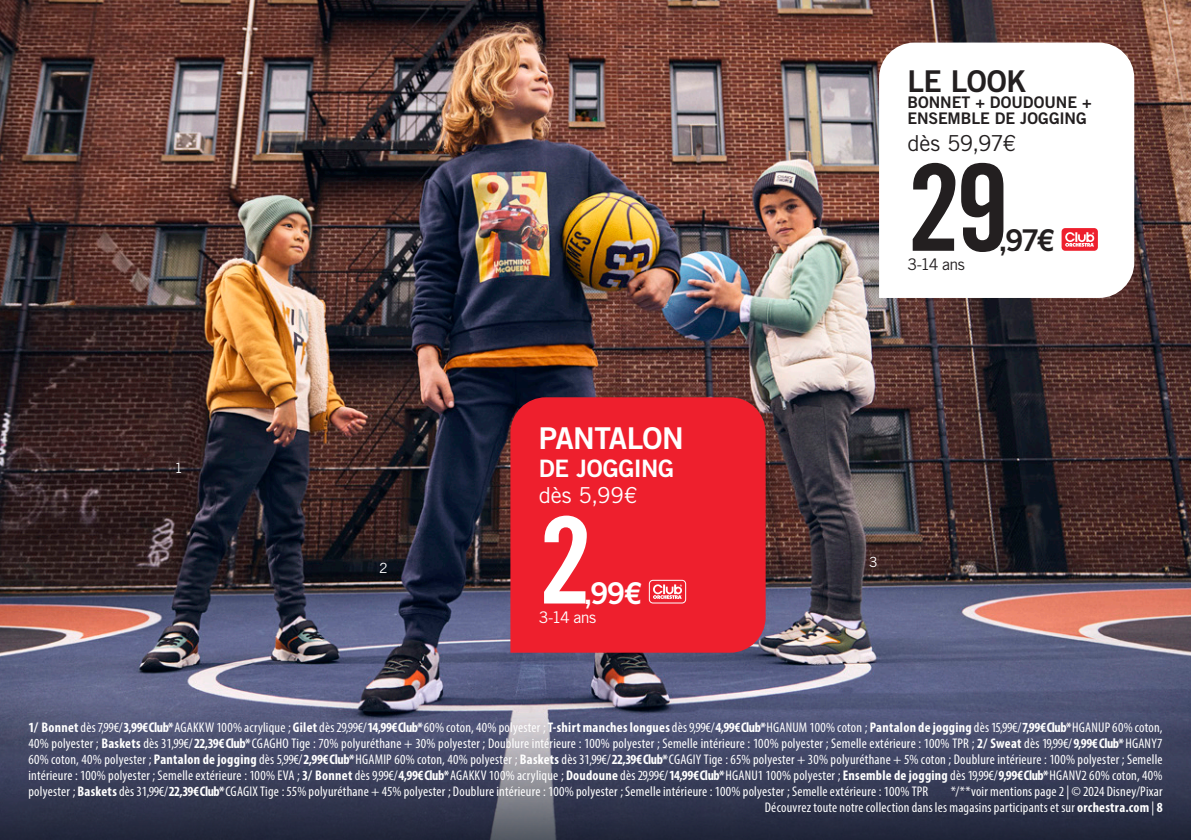
<style>
.page{position:relative;width:1191px;height:840px;background:#fff}
.page>*{position:absolute;margin:0;border:0;box-sizing:border-box;transform-origin:0 0}
.t1{font:120px "Trade Gothic LT Std Bd Cn 20";color:#231f20}
.t2{font:120px "Trade Gothic LT Std Bd Cn 20";color:#fff}
.t3{font:30px "Trade Gothic LT Bold Two";letter-spacing:-.02em;color:#fff}
.t4{font:30px "Trade Gothic LT Bold Two";letter-spacing:-.025em;color:#231f20}
.t5{font:24px "Trade Gothic LT Bold Two";letter-spacing:-.015em;color:#fff}
.t6{font:22px "Trade Gothic LT";letter-spacing:-.02em;color:#231f20}
.t7{font:22px "Trade Gothic LT";color:#fff}
.t8{font:16px/16px "Trade Gothic LT Bold Two";letter-spacing:-.005em;color:#231f20}
.t9{font:16px "Trade Gothic LT";color:#231f20}
.t10{font:16px "Trade Gothic LT";color:#fff}
.t11{font:condensed 14px/16px "Myriad Pro";letter-spacing:.015em;color:#fff;text-align:justify}
.t12{font:14px "Trade Gothic LT";color:#fff}
.s1{font-weight:700}
</style>
<div class="page">
<img style="left:0;top:0;width:1191px;height:697px">
<svg style="left:0;top:697px;width:1191px;height:142px;background:#424762"></svg>
<svg style="left:879px;top:43px;width:255px;height:255px"></svg>
<div style="left:1061px;top:228px;width:36px;height:23px;background:#ee1f2d;border-radius:4px"></div>
<svg style="left:1065px;top:232px;width:29px;height:14px"></svg>
<div style="left:510px;top:397px;width:255px;height:255px;background:#ee1f2d"></div>
<div style="left:649px;top:580px;width:36px;height:22px;background:#ee1f2d;border-radius:4px"></div>
<div style="left:649px;top:579px;width:37px;height:24px;border:1px solid #fff;border-radius:4px"></div>
<svg style="left:653px;top:584px;width:29px;height:14px"></svg>
<h2 class="t4" style="left:907px;top:63px;width:121px">LE LOOK</h2>
<p class="t8" style="left:907px;top:94px;width:186px">BONNET + DOUDOUNE +<br>ENSEMBLE DE JOGGING</p>
<h3 class="t6" style="left:907px;top:129px;width:110px">dès 59,97€</h3>
<h1 class="t1" style="left:907px;top:135px;width:103px">29</h1>
<h2 class="t4" style="left:998px;top:221px;width:58px">,97€</h2>
<p class="t12" style="left:174px;top:459px;width:10px">1</p>
<p class="t12" style="left:379px;top:559px;width:10px">2</p>
<h2 class="t3" style="left:539px;top:419px;width:147px">PANTALON</h2>
<h3 class="t5" style="left:539px;top:453px;width:137px">DE JOGGING</h3>
<h3 class="t7" style="left:539px;top:482px;width:100px">dès 5,99€</h3>
<h1 class="t2" style="left:539px;top:487px;width:55px">2</h1>
<h2 class="t3" style="left:583px;top:574px;width:60px">,99€</h2>
<p class="t10" style="left:539px;top:607px;width:59px">3-14 ans</p>
<p class="t9" style="left:907px;top:254px;width:59px">3-14 ans</p>
<p class="t12" style="left:869px;top:553px;width:10px">3</p>
<p class="t11" style="left:28px;top:718px;width:1135px"><span class="s1">1/ Bonnet</span> dès 7,99€/ <span class="s1">3,99€ Club*</span> AGAKKW 100% acrylique ; <span class="s1">Gilet</span> dès 29,99€/ <span class="s1">14,99€ Club*</span> 60% coton, 40% polyester ; <span class="s1">T-shirt manches longues</span> dès 9,99€/ <span class="s1">4,99€ Club*</span> HGANUM 100% coton ; <span class="s1">Pantalon de jogging</span> dès 15,99€/ <span class="s1">7,99€ Club*</span> HGANUP 60% coton, 40% polyester ; <span class="s1">Baskets</span> dès 31,99€/ <span class="s1">22,39€ Club*</span> CGAGHO Tige : 70% polyuréthane + 30% polyester ; Doublure intérieure : 100% polyester ; Semelle intérieure : 100% polyester ; Semelle extérieure : 100% TPR ; <span class="s1">2/ Sweat</span> dès 19,99€/ <span class="s1">9,99€ Club*</span> HGANY7<br>60% coton, 40% polyester ; <span class="s1">Pantalon de jogging</span> dès 5,99€/ <span class="s1">2,99€ Club*</span> HGAMIP 60% coton, 40% polyester ; <span class="s1">Baskets</span> dès 31,99€/ <span class="s1">22,39€ Club*</span> CGAGIY Tige : 65% polyester + 30% polyuréthane + 5% coton ; Doublure intérieure : 100% polyester ; Semelle intérieure : 100% polyester ; Semelle extérieure : 100% EVA ; <span class="s1">3/ Bonnet</span> dès 9,99€/ <span class="s1">4,99€ Club*</span> AGAKKV 100% acrylique ; <span class="s1">Doudoune</span> dès 29,99€/ <span class="s1">14,99€ Club*</span> HGANU1 100% polyester ; <span class="s1">Ensemble de jogging</span> dès 19,99€/ <span class="s1">9,99€ Club*</span> HGANV2 60% coton, 40% polyester ; <span class="s1">Baskets</span> dès 31,99€/ <span class="s1">22,39€ Club*</span> CGAGIX Tige : 55% polyuréthane + 45% polyester ; Doublure intérieure : 100% polyester ; Semelle intérieure : 100% polyester ; Semelle extérieure : 100% TPR</p>
<p class="t11" style="left:765px;top:782px;width:399px;text-align:right">*/**voir mentions page 2 | © 2024 Disney/Pixar<br>Découvrez toute notre collection dans les magasins participants et sur <span class="s1">orchestra.com</span> | <span class="s1">8</span></p>
</div>
